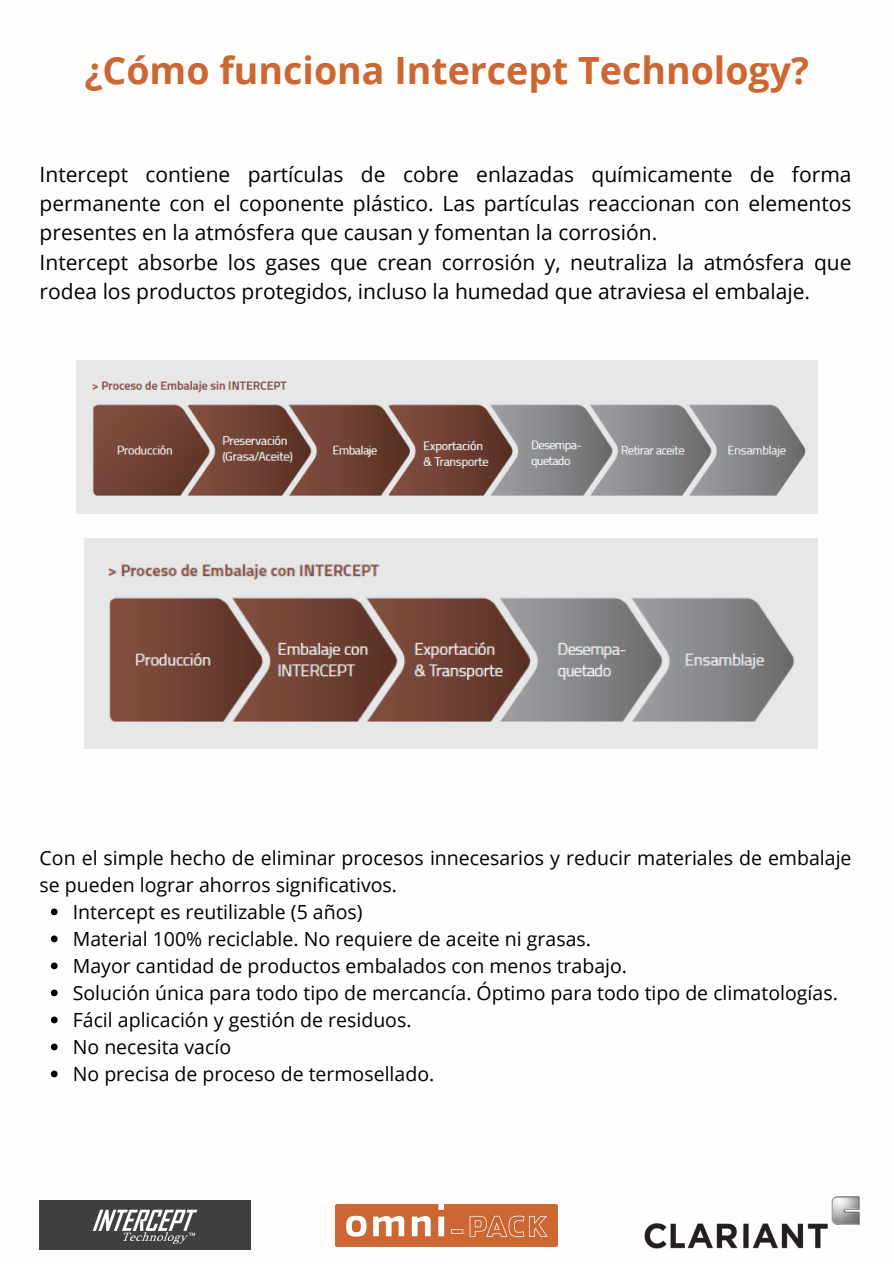
<style>
.page{position:relative;width:894px;height:1264px;background:#fff}
.page>*{position:absolute;margin:0;border:0;box-sizing:border-box;transform-origin:0 0}
.t1{font:700 37.5px "Open Sans";color:#c63}
.t2{font:21px/29.2px "Open Sans";color:#000;text-align:justify}
.t3{font:19.5px/27px "Open Sans";color:#000}
</style>
<div class="page">
<img style="left:336px;top:1204px;width:221px;height:41px">
<img style="left:77px;top:360px;width:740px;height:153px">
<img style="left:84px;top:539px;width:733px;height:209px">
<img style="left:40px;top:1200px;width:210px;height:49px">
<img style="left:644px;top:1196px;width:216px;height:53px">
<svg style="left:51px;top:908px;width:7px;height:7px"></svg>
<svg style="left:51px;top:935px;width:7px;height:7px"></svg>
<svg style="left:51px;top:962px;width:7px;height:7px"></svg>
<svg style="left:51px;top:989px;width:7px;height:7px"></svg>
<svg style="left:51px;top:1016px;width:7px;height:7px"></svg>
<svg style="left:51px;top:1043px;width:7px;height:7px"></svg>
<svg style="left:51px;top:1070px;width:7px;height:7px"></svg>
<p class="t1" style="left:84px;top:44px;width:725px">¿Cómo funciona Intercept Technology?</p>
<p class="t2" style="left:40px;top:159px;width:813px">Intercept contiene partículas de cobre enlazadas químicamente de forma permanente con el coponente plástico. Las partículas reaccionan con elementos presentes en la atmósfera que causan y fomentan la corrosión.</p>
<p class="t2" style="left:40px;top:247px;width:813px">Intercept absorbe los gases que crean corrosión y, neutraliza la atmósfera que rodea los productos protegidos, incluso la humedad que atraviesa el embalaje.</p>
<p class="t3" style="left:40px;top:843px;width:813px">Con el simple hecho de eliminar procesos innecesarios y reducir materiales de embalaje se pueden lograr ahorros significativos.</p>
<p class="t3" style="left:73px;top:897px;width:291px">Intercept es reutilizable (5 años)</p>
<p class="t3" style="left:73px;top:924px;width:519px">Material 100% reciclable. No requiere de aceite ni grasas.</p>
<p class="t3" style="left:73px;top:951px;width:555px">Mayor cantidad de productos embalados con menos trabajo.</p>
<p class="t3" style="left:73px;top:978px;width:766px">Solución única para todo tipo de mercancía. Óptimo para todo tipo de climatologías.</p>
<p class="t3" style="left:73px;top:1005px;width:340px">Fácil aplicación y gestión de residuos.</p>
<p class="t3" style="left:73px;top:1032px;width:160px">No necesita vacío</p>
<p class="t3" style="left:73px;top:1059px;width:363px">No precisa de proceso de termosellado.</p>
</div>
